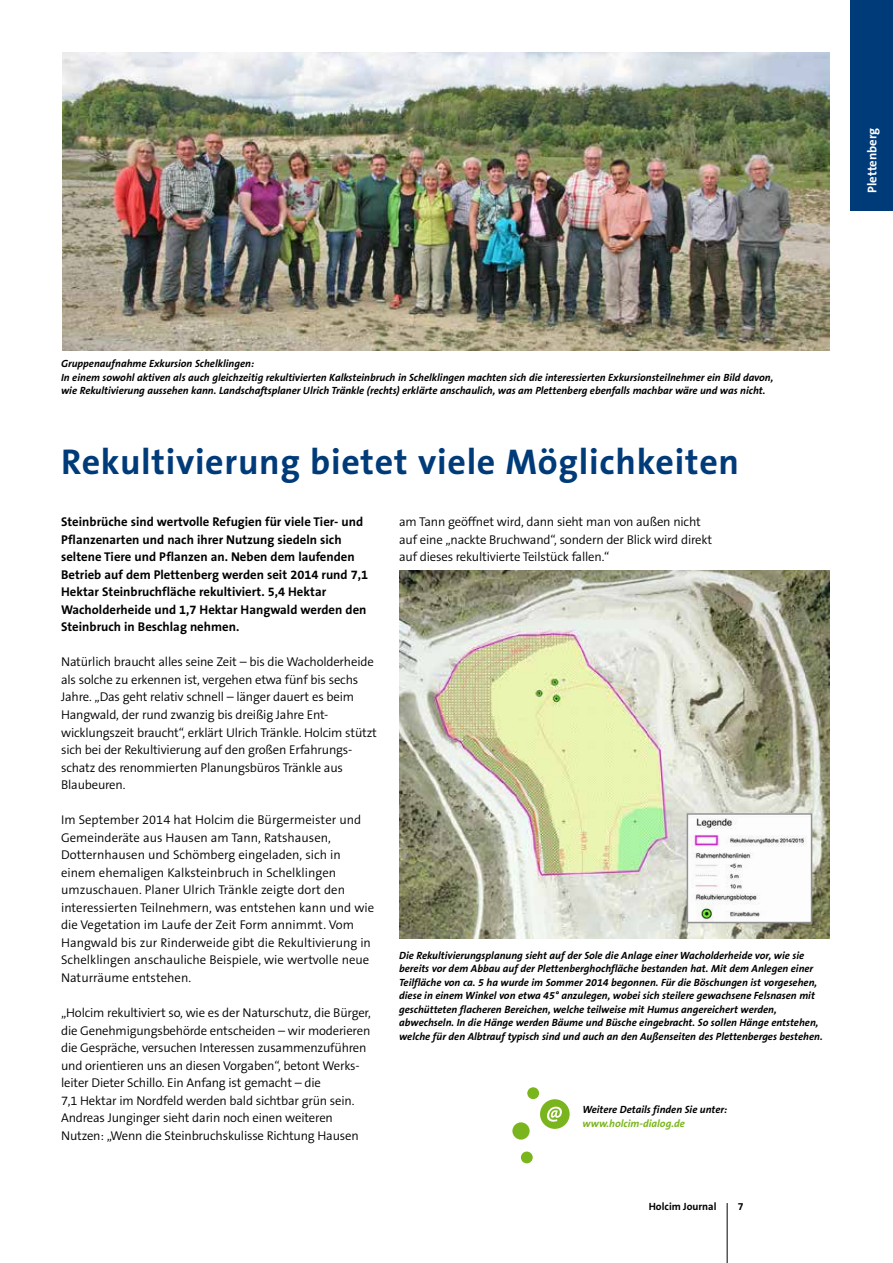
<style>
.page{position:relative;width:893px;height:1263px;background:#fff}
.page>*{position:absolute;margin:0;border:0;box-sizing:border-box;transform-origin:0 0}
.t1{font:700 36px "The Sans B7";letter-spacing:.02em;color:#003b79}
.t2{font:300 12.75px/17.5px "The Sans B4";letter-spacing:-.015em;color:#000}
.t3{font:700 12.75px/17.5px "The Sans B7";color:#000}
.t4{font:700 12.75px "The Sans B7";color:#fff}
.t5{font:italic 700 10.5px/13.5px "The Sans B7";color:#000}
.t6{font:italic 700 10.5px "The Sans B7";color:#7ab51d}
.t7{font:700 10.5px "The Sans B7";color:#000}
</style>
<div class="page">
<hr style="left:727px;top:1203px;width:1px;height:60px;background:#000">
<img style="left:62px;top:53px;width:768px;height:298px">
<img style="left:399px;top:570px;width:431px;height:368px">
<img style="left:690px;top:816px;width:119px;height:104px">
<div style="left:687px;top:813px;width:125px;height:110px;border:2px solid #8f9193"></div>
<div style="left:512px;top:1122px;width:18px;height:17px;background:#7ab51d;border-radius:50%"></div>
<div style="left:521px;top:1151px;width:12px;height:12px;background:#7ab51d;border-radius:50%"></div>
<div style="left:527px;top:1087px;width:12px;height:12px;background:#7ab51d;border-radius:50%"></div>
<div style="left:540px;top:1099px;width:30px;height:30px;background:#7ab51d;border-radius:50%"></div>
<svg style="left:547px;top:1107px;width:15px;height:15px"></svg>
<div style="left:850px;top:0;width:43px;height:210px;background:#003b79"></div>
<p class="t4" style="left:865px;top:193px;width:67px;rotate:-90deg">Plettenberg</p>
<p class="t5" style="left:61px;top:357px;width:714px">Gruppenaufnahme Exkursion Schelklingen:<br>In einem sowohl aktiven als auch gleichzeitig rekultivierten Kalksteinbruch in Schelklingen machten sich die interessierten Exkursionsteilnehmer ein Bild davon, wie Rekultivierung aussehen kann. Landschaftsplaner Ulrich Tränkle (rechts) erklärte anschaulich, was am Plettenberg ebenfalls machbar wäre und was nicht.</p>
<h1 class="t1" style="left:61px;top:442px;width:679px">Rekultivierung bietet viele Möglichkeiten</h1>
<p class="t3" style="left:61px;top:513px;width:308px">Steinbrüche sind wertvolle Refugien für viele Tier- und Pflanzenarten und nach ihrer Nutzung siedeln sich seltene Tiere und Pflanzen an. Neben dem laufenden Betrieb auf dem Plettenberg werden seit 2014 rund 7,1<br>Hektar Steinbruchfläche rekultiviert. 5,4 Hektar Wacholderheide und 1,7 Hektar Hangwald werden den Steinbruch in Beschlag nehmen.</p>
<p class="t2" style="left:61px;top:654px;width:317px">Natürlich braucht alles seine Zeit – bis die Wacholderheide als solche zu erkennen ist, vergehen etwa fünf bis sechs Jahre. „Das geht relativ schnell – länger dauert es beim Hangwald, der rund zwanzig bis dreißig Jahre Ent&shy;wicklungszeit braucht“, erklärt Ulrich Tränkle. Holcim stützt sich bei der Rekultivierung auf den großen Erfahrungs&shy;schatz des renommierten Planungsbüros Tränkle aus Blaubeuren.</p>
<p class="t2" style="left:61px;top:812px;width:315px">Im September 2014 hat Holcim die Bürgermeister und Gemeinderäte aus Hausen am Tann, Ratshausen, Dotternhausen und Schömberg eingeladen, sich in einem ehemaligen Kalksteinbruch in Schelklingen umzuschauen. Planer Ulrich Tränkle zeigte dort den interessierten Teilnehmern, was entstehen kann und wie die Vegetation im Laufe der Zeit Form annimmt. Vom Hangwald bis zur Rinderweide gibt die Rekultivierung in Schelklingen anschauliche Beispiele, wie wertvolle neue Naturräume entstehen.</p>
<p class="t2" style="left:61px;top:1004px;width:311px">„Holcim rekultiviert so, wie es der Naturschutz, die Bürger, die Genehmigungsbehörde entscheiden – wir moderieren die Gespräche, versuchen Interessen zusammenzuführen und orientieren uns an diesen Vorgaben“, betont Werks&shy;leiter Dieter Schillo. Ein Anfang ist gemacht – die<br>7,1 Hektar im Nordfeld werden bald sichtbar grün sein.<br>Andreas Junginger sieht darin noch einen weiteren Nutzen: „Wenn die Steinbruchskulisse Richtung Hausen</p>
<p class="t2" style="left:399px;top:513px;width:314px">am Tann geöffnet wird, dann sieht man von außen nicht auf eine „nackte Bruchwand“, sondern der Blick wird direkt auf dieses rekultivierte Teilstück fallen.“</p>
<p class="t5" style="left:399px;top:949px;width:425px">Die Rekultivierungsplanung sieht auf der Sole die Anlage einer Wacholderheide vor, wie sie bereits vor dem Abbau auf der Plettenberghochfläche bestanden hat. Mit dem Anlegen einer Teilfläche von ca. 5 ha wurde im Sommer 2014 begonnen. Für die Böschungen ist vorgesehen, diese in einem Winkel von etwa 45° anzulegen, wobei sich steilere gewachsene Felsnasen mit geschütteten flacheren Bereichen, welche teilweise mit Humus angereichert werden, abwechseln. In die Hänge werden Bäume und Büsche eingebracht. So sollen Hänge entstehen, welche für den Albtrauf typisch sind und auch an den Außenseiten des Plettenberges bestehen.</p>
<p class="t5" style="left:582px;top:1103px;width:146px">Weitere Details finden Sie unter:</p>
<p class="t6" style="left:582px;top:1118px;width:104px">www.holcim-dialog.de</p>
<p class="t7" style="left:649px;top:1201px;width:69px">Holcim Journal</p>
<p class="t7" style="left:738px;top:1201px;width:7px">7</p>
</div>
